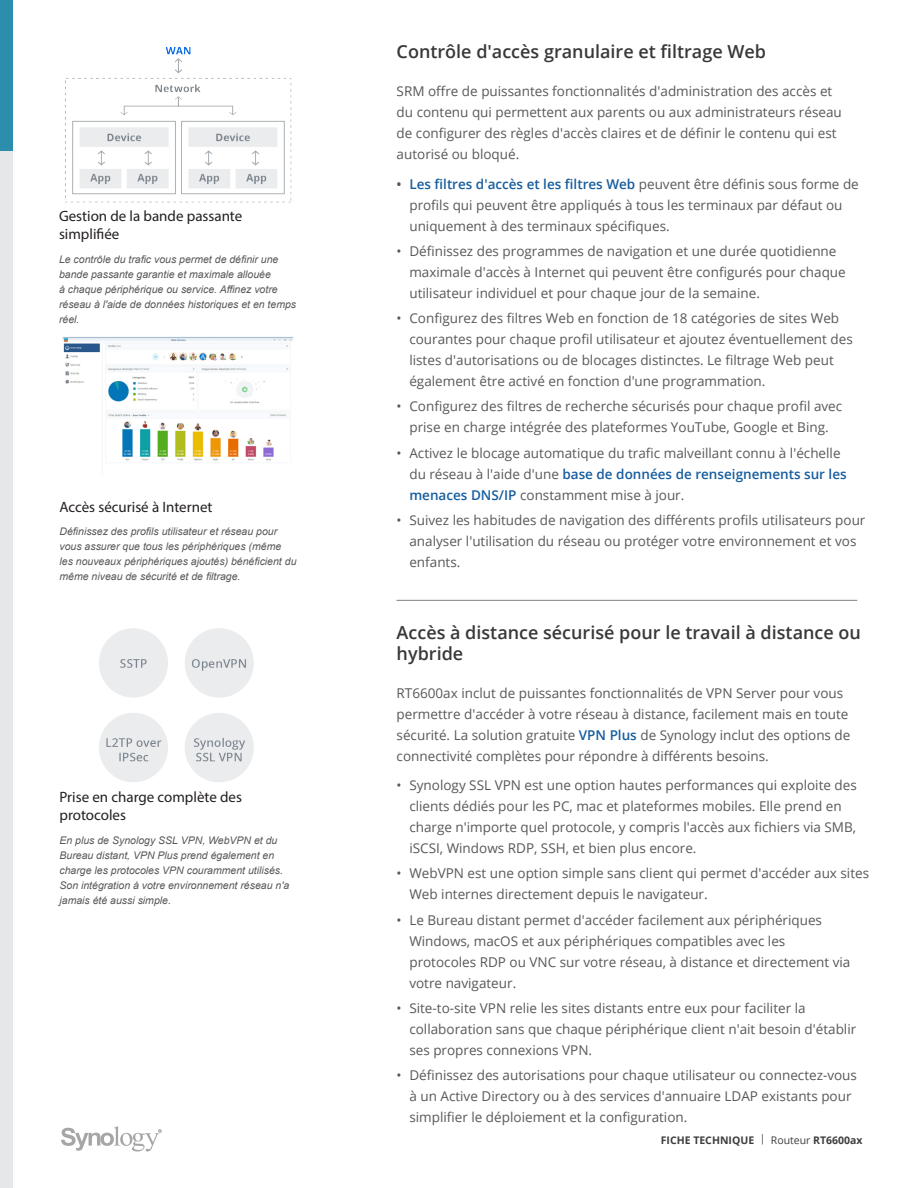
<style>
.page{position:relative;width:918px;height:1188px;background:#fff}
.page>*{position:absolute;margin:0;border:0;box-sizing:border-box;transform-origin:0 0}
.Body_Content{font:600 18px/21px "Open Sans";color:#383839}
.Graphic_Title{font:15px/18px "Myriad Pro";color:#231f20}
.Body_Content-2{font:13.5px/21px "Open Sans";color:#57585a}
.Graphic_Title-2{font:italic 10.5px/15px "Arial";color:#57585a}
.t1{font:700 10.5px "Open Sans";color:#3e3e3f}
.s1{font-weight:600}
.s2{font-weight:600;color:#175d9e}
.s3{font-weight:400}
</style>
<div class="page">
<div style="left:0;top:150px;width:13px;height:1038px;background:#e6e7e9"></div>
<div style="left:0;top:0;width:13px;height:150px;background:#2b8ead"></div>
<svg style="left:61px;top:1126px;width:101px;height:26px"></svg>
<hr style="left:397px;top:600px;width:460px;height:1px;background:#808285">
<img style="left:65px;top:47px;width:227px;height:156px">
<img style="left:62px;top:337px;width:232px;height:124px">
<img style="left:99px;top:628px;width:155px;height:154px">
<p class="Graphic_Title" style="left:59px;top:207px;width:185px">Gestion de la bande passante simplifiée</p>
<p class="Graphic_Title-2" style="left:59px;top:251px;width:239px">Le contrôle du trafic vous permet de définir une bande passante garantie et maximale allouée<br>à chaque périphérique ou service. Affinez votre réseau à l'aide de données historiques et en temps réel.</p>
<p class="Graphic_Title" style="left:60px;top:497px;width:155px">Accès sécurisé à Internet</p>
<p class="Graphic_Title-2" style="left:60px;top:524px;width:238px">Définissez des profils utilisateur et réseau pour vous assurer que tous les périphériques (même les nouveaux périphériques ajoutés) bénéficient du même niveau de sécurité et de filtrage.</p>
<p class="Graphic_Title" style="left:60px;top:788px;width:184px">Prise en charge complète des protocoles</p>
<p class="Graphic_Title-2" style="left:60px;top:833px;width:231px">En plus de Synology SSL VPN, WebVPN et du Bureau distant, VPN Plus prend également en charge les protocoles VPN couramment utilisés.<br>Son intégration à votre environnement réseau n'a jamais été aussi simple.</p>
<p class="Body_Content" style="left:397px;top:41px;width:371px">Contrôle d'accès granulaire et filtrage Web</p>
<p class="Body_Content-2" style="left:397px;top:80px;width:447px">SRM offre de puissantes fonctionnalités d'administration des accès et du contenu qui permettent aux parents ou aux administrateurs réseau de configurer des règles d'accès claires et de définir le contenu qui est autorisé ou bloqué.</p>
<p class="Body_Content-2" style="left:409px;top:173px;width:451px;text-indent:-13px"><span class="s1">•</span> <span class="s2">Les filtres d'accès et les filtres Web</span> peuvent être définis sous forme de profils qui peuvent être appliqués à tous les terminaux par défaut ou uniquement à des terminaux spécifiques.</p>
<p class="Body_Content-2" style="left:409px;top:240px;width:438px;text-indent:-13px">• Définissez des programmes de navigation et une durée quotidienne maximale d'accès à Internet qui peuvent être configurés pour chaque utilisateur individuel et pour chaque jour de la semaine.</p>
<p class="Body_Content-2" style="left:409px;top:307px;width:445px;text-indent:-13px">• Configurez des filtres Web en fonction de 18 catégories de sites Web courantes pour chaque profil utilisateur et ajoutez éventuellement des listes d'autorisations ou de blocages distinctes. Le filtrage Web peut également être activé en fonction d'une programmation.</p>
<p class="Body_Content-2" style="left:397px;top:396px;width:447px;text-align:center">• Configurez des filtres de recherche sécurisés pour chaque profil avec prise en charge intégrée des plateformes YouTube, Google et Bing.</p>
<p class="Body_Content-2" style="left:409px;top:442px;width:439px;text-indent:-13px">• Activez le blocage automatique du trafic malveillant connu à l'échelle du réseau à l'aide d'une <span class="s2">base de données de renseignements sur les menaces DNS/IP</span> constamment mise à jour.</p>
<p class="Body_Content-2" style="left:409px;top:509px;width:458px;text-indent:-13px">• Suivez les habitudes de navigation des différents profils utilisateurs pour analyser l'utilisation du réseau ou protéger votre environnement et vos enfants.</p>
<p class="Body_Content" style="left:397px;top:621px;width:466px">Accès à distance sécurisé pour le travail à distance ou hybride</p>
<p class="Body_Content-2" style="left:397px;top:682px;width:455px">RT6600ax inclut de puissantes fonctionnalités de VPN Server pour vous permettre d'accéder à votre réseau à distance, facilement mais en toute sécurité. La solution gratuite <span class="s2">VPN Plus</span> de Synology inclut des options de connectivité complètes pour répondre à différents besoins.</p>
<p class="Body_Content-2" style="left:409px;top:774px;width:449px;text-indent:-13px">• Synology SSL VPN est une option hautes performances qui exploite des clients dédiés pour les PC, mac et plateformes mobiles. Elle prend en charge n'importe quel protocole, y compris l'accès aux fichiers via SMB, iSCSI, Windows RDP, SSH, et bien plus encore.</p>
<p class="Body_Content-2" style="left:409px;top:863px;width:461px;text-indent:-13px">• WebVPN est une option simple sans client qui permet d'accéder aux sites<br>Web internes directement depuis le navigateur.</p>
<p class="Body_Content-2" style="left:409px;top:909px;width:443px;text-indent:-13px">• Le Bureau distant permet d'accéder facilement aux périphériques Windows, macOS et aux périphériques compatibles avec les protocoles RDP ou VNC sur votre réseau, à distance et directement via votre navigateur.</p>
<p class="Body_Content-2" style="left:409px;top:997px;width:448px;text-indent:-13px">• Site-to-site VPN relie les sites distants entre eux pour faciliter la collaboration sans que chaque périphérique client n'ait besoin d'établir ses propres connexions VPN.</p>
<p class="Body_Content-2" style="left:409px;top:1064px;width:449px;text-indent:-13px">• Définissez des autorisations pour chaque utilisateur ou connectez-vous à un Active Directory ou à des services d'annuaire LDAP existants pour simplifier le déploiement et la configuration.</p>
<p class="t1" style="left:661px;top:1133px;width:203px">FICHE TECHNIQUE <span class="s3">| Routeur</span> RT6600ax</p>
</div>
